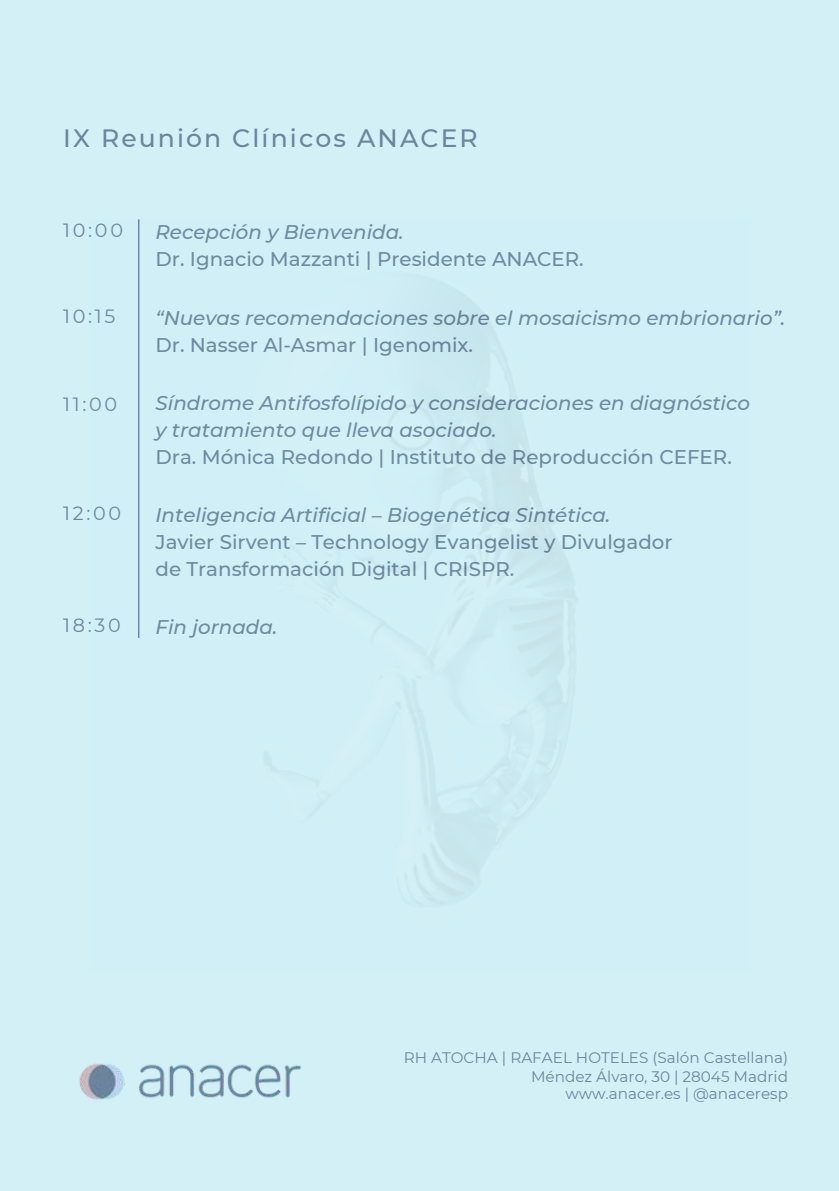
<style>
.page{position:relative;width:839px;height:1191px;background:#fff}
.page>*{position:absolute;margin:0;border:0;box-sizing:border-box;transform-origin:0 0}
.t1{font:500 25px "Montserrat";letter-spacing:.085em;color:#6b859e}
.t2{font:italic 500 19.8px/27px "Montserrat";color:#6b859e}
.t3{font:500 19.8px/27px "Montserrat";color:#6b859e}
.t4{font:19.2px "Montserrat";letter-spacing:.14em;color:#6b859e}
.t5{font:15.2px/18.4px "Montserrat";color:#6b859e;text-align:right}
</style>
<div class="page">
<div style="left:0;top:0;width:838px;height:1191px;background:#d4f0f7"></div>
<img style="left:79px;top:1063px;width:223px;height:37px">
<img style="left:138px;top:219px;width:439px;height:685px">
<p class="t1" style="left:63px;top:121px;width:416px">IX Reunión Clínicos ANACER</p>
<p class="t4" style="left:63px;top:217px;width:61px">10:00</p>
<p class="t2" style="left:155px;top:218px;width:250px">Recepción y Bienvenida.</p>
<p class="t3" style="left:155px;top:245px;width:430px">Dr. Ignacio Mazzanti | Presidente ANACER.</p>
<p class="t4" style="left:63px;top:303px;width:54px">10:15</p>
<p class="t2" style="left:155px;top:303px;width:631px">“Nuevas recomendaciones sobre el mosaicismo embrionario”.</p>
<p class="t3" style="left:155px;top:330px;width:319px">Dr. Nasser Al-Asmar | Igenomix.</p>
<p class="t4" style="left:63px;top:391px;width:55px">11:00</p>
<p class="t2" style="left:155px;top:388px;width:596px">Síndrome Antifosfolípido y consideraciones en diagnóstico y tratamiento que lleva asociado.</p>
<p class="t3" style="left:155px;top:442px;width:577px">Dra. Mónica Redondo | Instituto de Reproducción CEFER.</p>
<p class="t4" style="left:63px;top:500px;width:59px">12:00</p>
<p class="t2" style="left:155px;top:500px;width:456px">Inteligencia Artificial – Biogenética Sintética.</p>
<p class="t3" style="left:155px;top:527px;width:518px">Javier Sirvent – Technology Evangelist y Divulgador de Transformación Digital | CRISPR.</p>
<p class="t4" style="left:63px;top:612px;width:59px">18:30</p>
<p class="t2" style="left:155px;top:612px;width:123px">Fin jornada.</p>
<p class="t5" style="left:404px;top:1048px;width:385px">RH ATOCHA | RAFAEL HOTELES (Salón Castellana)<br>Méndez Álvaro, 30 | 28045 Madrid<br>www.anacer.es | @anaceresp</p>
</div>
